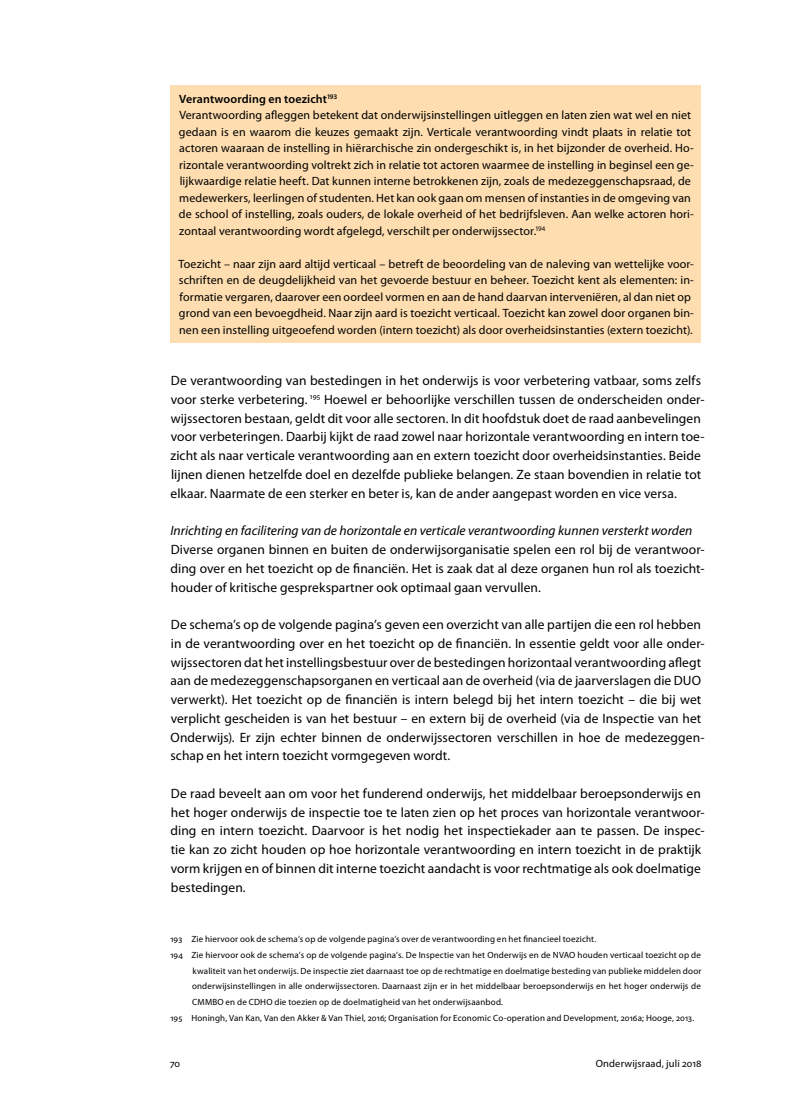
<style>
.page{position:relative;width:808px;height:1106px;background:#fff}
.page>*{position:absolute;margin:0;border:0;box-sizing:border-box;transform-origin:0 0}
.t1{font:13.5px/18.8px "Myriad Pro";letter-spacing:.005em;color:#000}
.t2{font:italic 13.5px "Myriad Pro";color:#000}
.t3{font:12px/16.5px "Myriad Pro";letter-spacing:.01em;color:#000}
.t4{font:10.5px "Myriad Pro";letter-spacing:.015em;color:#000}
.t5{font:9px "Myriad Pro";letter-spacing:.02em;color:#000}
.s1{font-weight:600}
</style>
<div class="page">
<div style="left:170px;top:85px;width:530px;height:257px;background:#feddb0"></div>
<p class="t3" style="left:179px;top:90px;width:517px"><span class="s1">Verantwoording en toezicht</span><sup>193<br></sup>Verantwoording afleggen betekent dat onderwijsinstellingen uitleggen en laten zien wat wel en niet gedaan is en waarom die keuzes gemaakt zijn. Verticale verantwoording vindt plaats in relatie tot actoren waaraan de instelling in hiërarchische zin ondergeschikt is, in het bijzonder de overheid. Ho&shy;rizontale verantwoording voltrekt zich in relatie tot actoren waarmee de instelling in beginsel een ge&shy;lijkwaardige relatie heeft. Dat kunnen interne betrokkenen zijn, zoals de medezeggenschapsraad, de medewerkers, leerlingen of studenten. Het kan ook gaan om mensen of instanties in de omgeving van de school of instelling, zoals ouders, de lokale overheid of het bedrijfsleven. Aan welke actoren hori&shy;zontaal verantwoording wordt afgelegd, verschilt per onderwijssector.<sup>194</sup></p>
<p class="t3" style="left:178px;top:255px;width:517px">Toezicht – naar zijn aard altijd verticaal – betreft de beoordeling van de naleving van wettelijke voor&shy;schriften en de deugdelijkheid van het gevoerde bestuur en beheer. Toezicht kent als elementen: in&shy;formatie vergaren, daarover een oordeel vormen en aan de hand daarvan interveniëren, al dan niet op grond van een bevoegdheid. Naar zijn aard is toezicht verticaal. Toezicht kan zowel door organen bin&shy;nen een instelling uitgeoefend worden (intern toezicht) als door overheidsinstanties (extern toezicht).</p>
<p class="t1" style="left:171px;top:371px;width:535px">De verantwoording van bestedingen in het onderwijs is voor verbetering vatbaar, soms zelfs voor sterke verbetering. <sup>195</sup> Hoewel er behoorlijke verschillen tussen de onderscheiden onder&shy;wijssectoren bestaan, geldt dit voor alle sectoren. In dit hoofdstuk doet de raad aanbevelingen voor verbeteringen. Daarbij kijkt de raad zowel naar horizontale verantwoording en intern toe&shy;zicht als naar verticale verantwoording aan en extern toezicht door overheidsinstanties. Beide lijnen dienen hetzelfde doel en dezelfde publieke belangen. Ze staan bovendien in relatie tot elkaar. Naarmate de een sterker en beter is, kan de ander aangepast worden en vice versa.</p>
<p class="t2" style="left:170px;top:523px;width:523px">Inrichting en facilitering van de horizontale en verticale verantwoording kunnen versterkt worden</p>
<p class="t1" style="left:171px;top:540px;width:535px;text-align:justify">Diverse organen binnen en buiten de onderwijsorganisatie spelen een rol bij de verantwoor&shy;ding over en het toezicht op de financiën. Het is zaak dat al deze organen hun rol als toezicht&shy;houder of kritische gesprekspartner ook optimaal gaan vervullen.</p>
<p class="t1" style="left:171px;top:615px;width:535px">De schema’s op de volgende pagina’s geven een overzicht van alle partijen die een rol hebben in de verantwoording over en het toezicht op de financiën. In essentie geldt voor alle onder&shy;wijssectoren dat het instellingsbestuur over de bestedingen horizontaal verantwoording aflegt aan de medezeggenschapsorganen en verticaal aan de overheid (via de jaarverslagen die DUO verwerkt). Het toezicht op de financiën is intern belegd bij het intern toezicht – die bij wet verplicht gescheiden is van het bestuur – en extern bij de overheid (via de Inspectie van het Onderwijs). Er zijn echter binnen de onderwijssectoren verschillen in hoe de medezeggen&shy;schap en het intern toezicht vormgegeven wordt.</p>
<p class="t1" style="left:171px;top:783px;width:535px">De raad beveelt aan om voor het funderend onderwijs, het middelbaar beroepsonderwijs en het hoger onderwijs de inspectie toe te laten zien op het proces van horizontale verantwoor&shy;ding en intern toezicht. Daarvoor is het nodig het inspectiekader aan te passen. De inspec&shy;tie kan zo zicht houden op hoe horizontale verantwoording en intern toezicht in de praktijk vorm krijgen en of binnen dit interne toezicht aandacht is voor rechtmatige als ook doelmatige bestedingen.</p>
<p class="t5" style="left:170px;top:933px;width:427px">193 Zie hiervoor ook de schema’s op de volgende pagina’s over de verantwoording en het financieel toezicht.</p>
<p class="t5" style="left:170px;top:949px;width:532px">194 Zie hiervoor ook de schema’s op de volgende pagina’s. De Inspectie van het Onderwijs en de NVAO houden verticaal toezicht op de</p>
<p class="t5" style="left:192px;top:965px;width:510px">kwaliteit van het onderwijs. De inspectie ziet daarnaast toe op de rechtmatige en doelmatige besteding van publieke middelen door</p>
<p class="t5" style="left:192px;top:980px;width:510px">onderwijsinstellingen in alle onderwijssectoren. Daarnaast zijn er in het middelbaar beroepsonderwijs en het hoger onderwijs de</p>
<p class="t5" style="left:192px;top:996px;width:312px">CMMBO en de CDHO die toezien op de doelmatigheid van het onderwijsaanbod.</p>
<p class="t5" style="left:170px;top:1012px;width:525px">195 Honingh, Van Kan, Van den Akker &amp; Van Thiel, 2016; Organisation for Economic Co-operation and Development, 2016a; Hooge, 2013.</p>
<p class="t4" style="left:170px;top:1057px;width:12px">70</p>
<p class="t4" style="left:596px;top:1057px;width:107px">Onderwijsraad, juli 2018</p>
</div>
